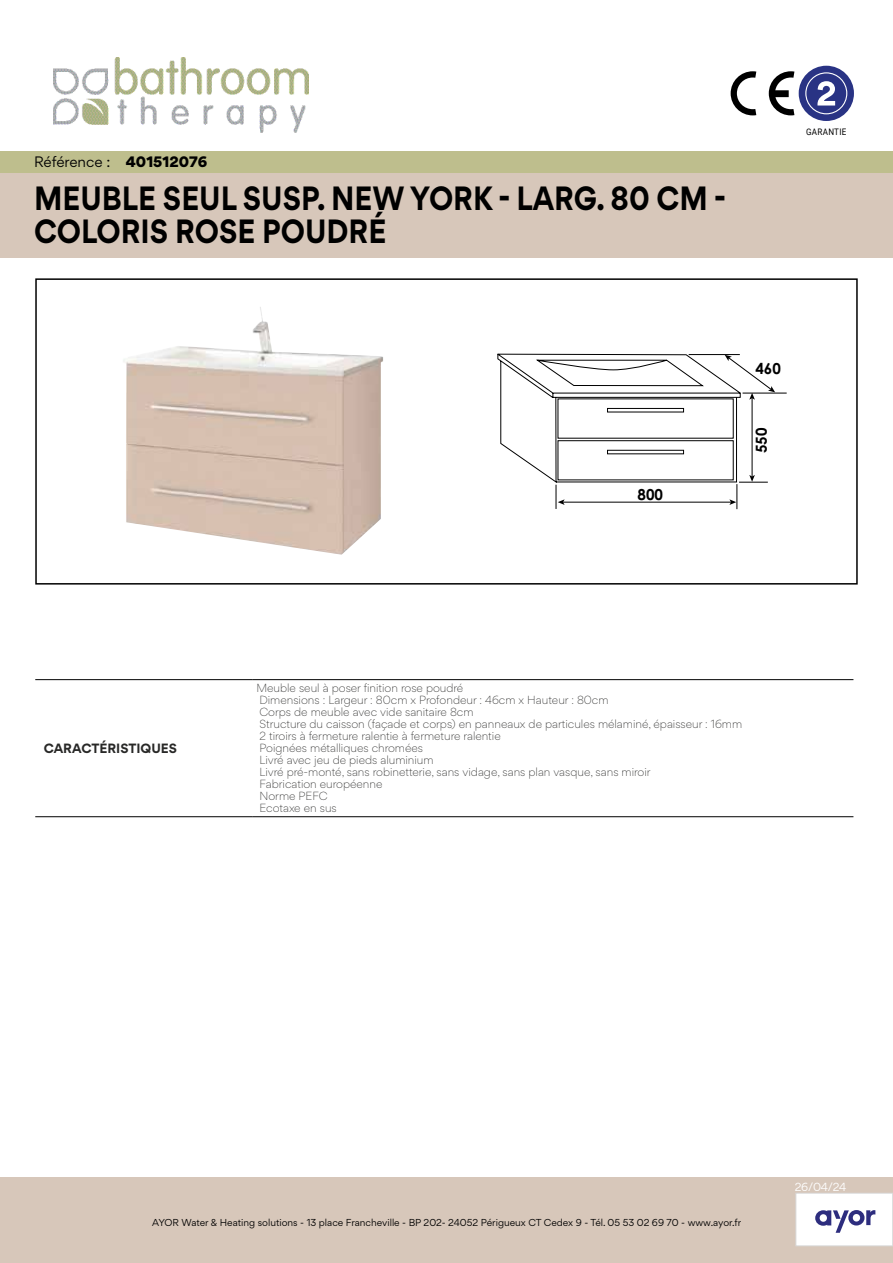
<style>
.page{position:relative;width:893px;height:1263px;background:#fff}
.page>*{position:absolute;margin:0;border:0;box-sizing:border-box;transform-origin:0 0}
.t1{font:700 30px/33px "Gordita";color:#000;scale:.9 1}
.t2{font:700 15.15px "Century Gothic";color:#000}
.t3{font:13.5px "Gordita";letter-spacing:-.005em;color:#000}
.t4{font:700 12px "Gordita";color:#282827}
.t5{font:300 10.5px/12px "Gordita";color:#282827}
.t6{font:10.5px "Gordita";color:#fff}
.t7{font:9px "Gordita";color:#000}
.t8{font:9px "Roboto";letter-spacing:.035em;color:#000;scale:.9 1}
.s1{font-weight:900}
</style>
<div class="page">
<svg style="left:497px;top:354px;width:290px;height:155px"></svg>
<div style="left:0;top:172px;width:893px;height:85px;background:#d7c7ba"></div>
<div style="left:0;top:1178px;width:893px;height:85px;background:#d7c7ba"></div>
<div style="left:796px;top:1193px;width:97px;height:53px;background:#fff"></div>
<div style="left:795px;top:1193px;width:98px;height:53px;border:1px solid #dadada"></div>
<img style="left:123px;top:307px;width:260px;height:248px">
<hr style="left:35px;top:679px;width:217px;height:1px;background:#000">
<hr style="left:252px;top:679px;width:601px;height:1px;background:#000">
<hr style="left:35px;top:816px;width:217px;height:1px;background:#000">
<hr style="left:252px;top:816px;width:601px;height:1px;background:#000">
<svg style="left:731px;top:71px;width:25px;height:44px"></svg>
<svg style="left:769px;top:71px;width:25px;height:44px"></svg>
<div style="left:799px;top:66px;width:55px;height:55px;background:#293384;border-radius:50%"></div>
<svg style="left:805px;top:72px;width:42px;height:42px"></svg>
<div style="left:35px;top:278px;width:823px;height:307px;border:2px solid #000"></div>
<svg style="left:815px;top:1210px;width:60px;height:23px"></svg>
<img style="left:53px;top:57px;width:256px;height:75px">
<div style="left:0;top:151px;width:893px;height:21px;background:#bebe8d"></div>
<p class="t3" style="left:34px;top:152px;width:175px">Référence : <span class="s1">401512076</span></p>
<h1 class="t1" style="left:34px;top:182px;width:771px">MEUBLE SEUL SUSP. NEW YORK - LARG. 80 CM -<br>COLORIS ROSE POUDRÉ</h1>
<p class="t8" style="left:806px;top:125px;width:46px">GARANTIE</p>
<h2 class="t2" style="left:638px;top:483px;width:27px">800</h2>
<h2 class="t2" style="left:755px;top:357px;width:27px">460</h2>
<h2 class="t2" style="left:750px;top:453px;width:27px;rotate:-90deg">550</h2>
<p class="t4" style="left:44px;top:739px;width:135px">CARACTÉRISTIQUES</p>
<p class="t5" style="left:256px;top:682px;width:487px">Meuble seul à poser finition rose poudré<br>Dimensions : Largeur : 80cm x Profondeur : 46cm x Hauteur : 80cm<br>Corps de meuble avec vide sanitaire 8cm<br>Structure du caisson (façade et corps) en panneaux de particules mélaminé, épaisseur : 16mm 2 tiroirs à fermeture ralentie à fermeture ralentie<br>Poignées métalliques chromées<br>Livré avec jeu de pieds aluminium<br>Livré pré-monté, sans robinetterie, sans vidage, sans plan vasque, sans miroir<br>Fabrication européenne<br>Norme PEFC<br>Ecotaxe en sus</p>
<p class="t7" style="left:152px;top:1216px;width:590px">AYOR Water &amp; Heating solutions - 13 place Francheville - BP 202- 24052 Périgueux CT Cedex 9 - Tél. 05 53 02 69 70 - www.ayor.fr</p>
<p class="t6" style="left:795px;top:1179px;width:53px">26/04/24</p>
</div>
